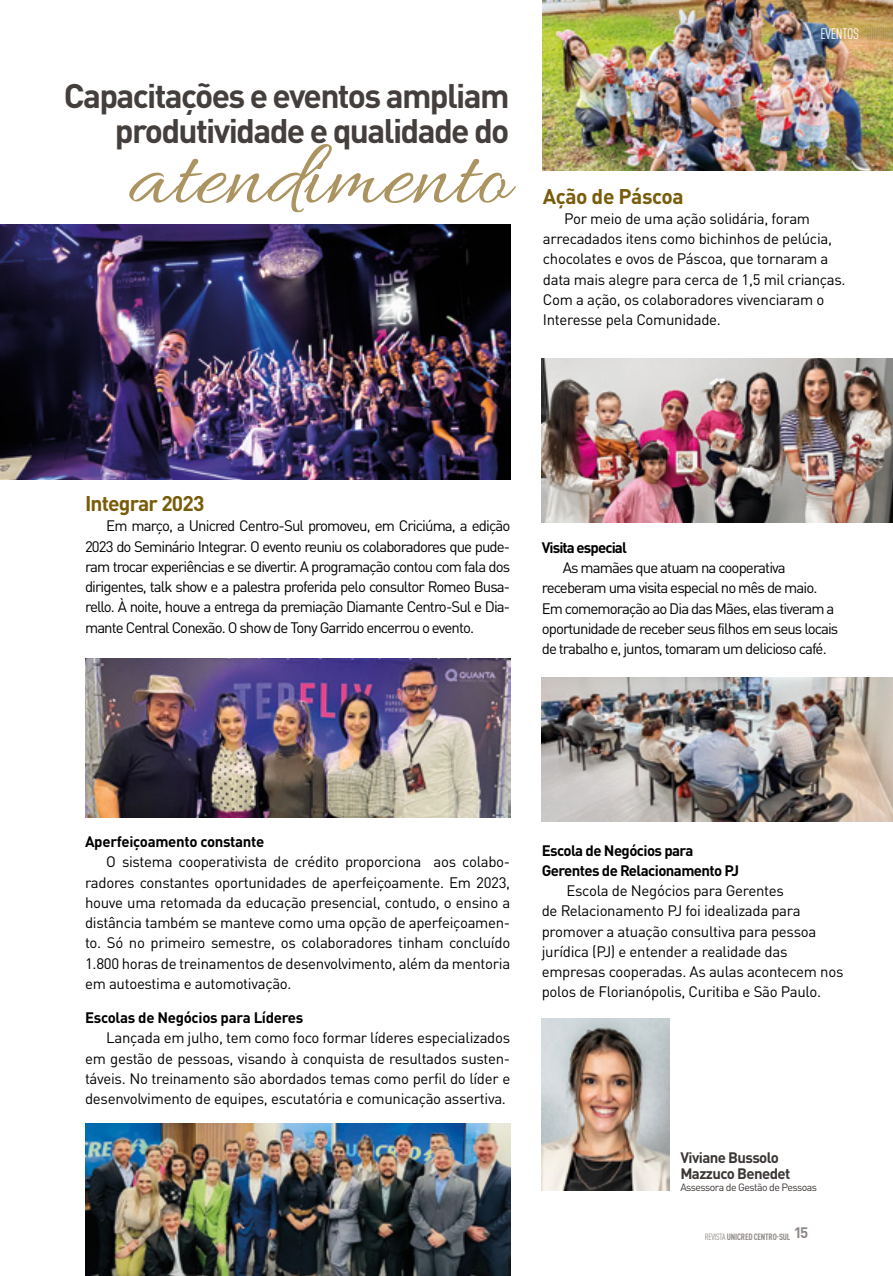
<style>
.page{position:relative;width:893px;height:1276px;background:#fff}
.page>*{position:absolute;margin:0;border:0;box-sizing:border-box;transform-origin:0 0}
.t1{font:95.25px "Allura";letter-spacing:.01em;color:#ab945f}
.t2{font:700 33.6px/34.8px "DIN Pro";letter-spacing:-.05em;color:#443f3d;text-align:right}
.t3{font:700 21px "DIN Pro";letter-spacing:-.02em;color:#785c0a}
.t4{font:700 21px "DIN Pro";letter-spacing:-.04em;color:#785c0a}
.t5{font:15px/20.2px "DIN Pro";letter-spacing:-.02em;color:#000;text-align:justify}
.t6{font:15px/20.2px "DIN Pro";letter-spacing:-.06em;color:#000}
.t7{font:700 15px "DIN Pro";letter-spacing:-.02em;color:#000}
.t8{font:700 15px/20.2px "DIN Pro";letter-spacing:-.04em;color:#000}
.t9{font:700 15px/16.2px "DIN Pro";letter-spacing:-.04em;color:#3b3735}
.t10{font:700 15px "DIN Pro";letter-spacing:-.06em;color:#000}
.t11{font:condensed 15px "DIN Pro";letter-spacing:-.02em;color:#fff}
.t12{font:10.5px "DIN Pro";letter-spacing:-.05em;color:#3b3735}
.t13{font:700 condensed 9px "DIN Pro";letter-spacing:-.02em;color:#8e8886}
.s1{font-weight:400}
.s2{font-stretch:normal;font-size:15px}
</style>
<div class="page">
<img style="left:543px;top:0;width:350px;height:170px">
<img style="left:0;top:224px;width:510px;height:255px">
<img style="left:85px;top:1123px;width:425px;height:153px">
<img style="left:542px;top:358px;width:351px;height:164px">
<img style="left:85px;top:659px;width:425px;height:158px">
<img style="left:542px;top:678px;width:351px;height:143px">
<svg style="left:868px;top:28px;width:25px;height:11px"></svg>
<img style="left:542px;top:1018px;width:127px;height:173px">
<h2 class="t2" style="left:64px;top:75px;width:447px">Capacitações e eventos ampliam produtividade e qualidade do</h2>
<h1 class="t1" style="left:128px;top:124px;width:383px">atendimento</h1>
<p class="t11" style="left:820px;top:23px;width:40px">EVENTOS</p>
<h3 class="t3" style="left:543px;top:178px;width:142px">Ação de Páscoa</h3>
<p class="t5" style="left:543px;top:207px;width:304px;text-align:left;text-indent:21px">Por meio de uma ação solidária, foram arrecadados itens como bichinhos de pelúcia, chocolates e ovos de Páscoa, que tornaram a data mais alegre para cerca de 1,5 mil crianças.<br>Com a ação, os colaboradores vivenciaram o Interesse pela Comunidade.</p>
<h3 class="t4" style="left:85px;top:486px;width:121px">Integrar 2023</h3>
<p class="t5" style="left:85px;top:514px;width:427px;text-indent:21px">Em março, a Unicred Centro-Sul promoveu, em Criciúma, a edição 2023 do Seminário Integrar. O evento reuniu os colaboradores que pude&shy;ram trocar experiências e se divertir. A programação contou com fala dos dirigentes, talk show e a palestra proferida pelo consultor Romeo Busa&shy;rello. À noite, houve a entrega da premiação Diamante Centro-Sul e Dia&shy;mante Central Conexão. O show de Tony Garrido encerrou o evento.</p>
<p class="t10" style="left:542px;top:535px;width:87px">Visita especial</p>
<p class="t6" style="left:542px;top:556px;width:298px;text-indent:21px">As mamães que atuam na cooperativa receberam uma visita especial no mês de maio.<br>Em comemoração ao Dia das Mães, elas tiveram a oportunidade de receber seus filhos em seus locais de trabalho e, juntos, tomaram um delicioso café.</p>
<p class="t7" style="left:85px;top:829px;width:181px">Aperfeiçoamento constante</p>
<p class="t5" style="left:85px;top:850px;width:427px;text-indent:21px">O sistema cooperativista de crédito proporciona aos colabo&shy;radores constantes oportunidades de aperfeiçoamente. Em 2023, houve uma retomada da educação presencial, contudo, o ensino a distância também se manteve como uma opção de aperfeiçoamen&shy;to. Só no primeiro semestre, os colaboradores tinham concluído 1.800 horas de treinamentos de desenvolvimento, além da mentoria em autoestima e automotivação.</p>
<p class="t7" style="left:85px;top:1005px;width:220px">Escolas de Negócios para Líderes</p>
<p class="t5" style="left:85px;top:1026px;width:427px;text-indent:21px">Lançada em julho, tem como foco formar líderes especializados em gestão de pessoas, visando à conquista de resultados susten&shy;táveis. No treinamento são abordados temas como perfil do líder e desenvolvimento de equipes, escutatória e comunicação assertiva.</p>
<p class="t8" style="left:542px;top:838px;width:199px">Escola de Negócios para<br>Gerentes de Relacionamento PJ</p>
<p class="t5" style="left:542px;top:879px;width:303px;text-align:left;text-indent:25px">Escola de Negócios para Gerentes<br>de Relacionamento PJ foi idealizada para promover a atuação consultiva para pessoa jurídica (PJ) e entender a realidade das empresas cooperadas. As aulas acontecem nos polos de Florianópolis, Curitiba e São Paulo.</p>
<p class="t9" style="left:680px;top:1147px;width:112px">Viviane Bussolo<br>Mazzuco Benedet</p>
<p class="t12" style="left:680px;top:1178px;width:138px">Assessora de Gestão de Pessoas</p>
<p class="t13" style="left:705px;top:1229px;width:105px"><span class="s1">REVISTA</span> UNICRED CENTRO-SUL <span class="s2">15</span></p>
</div>
